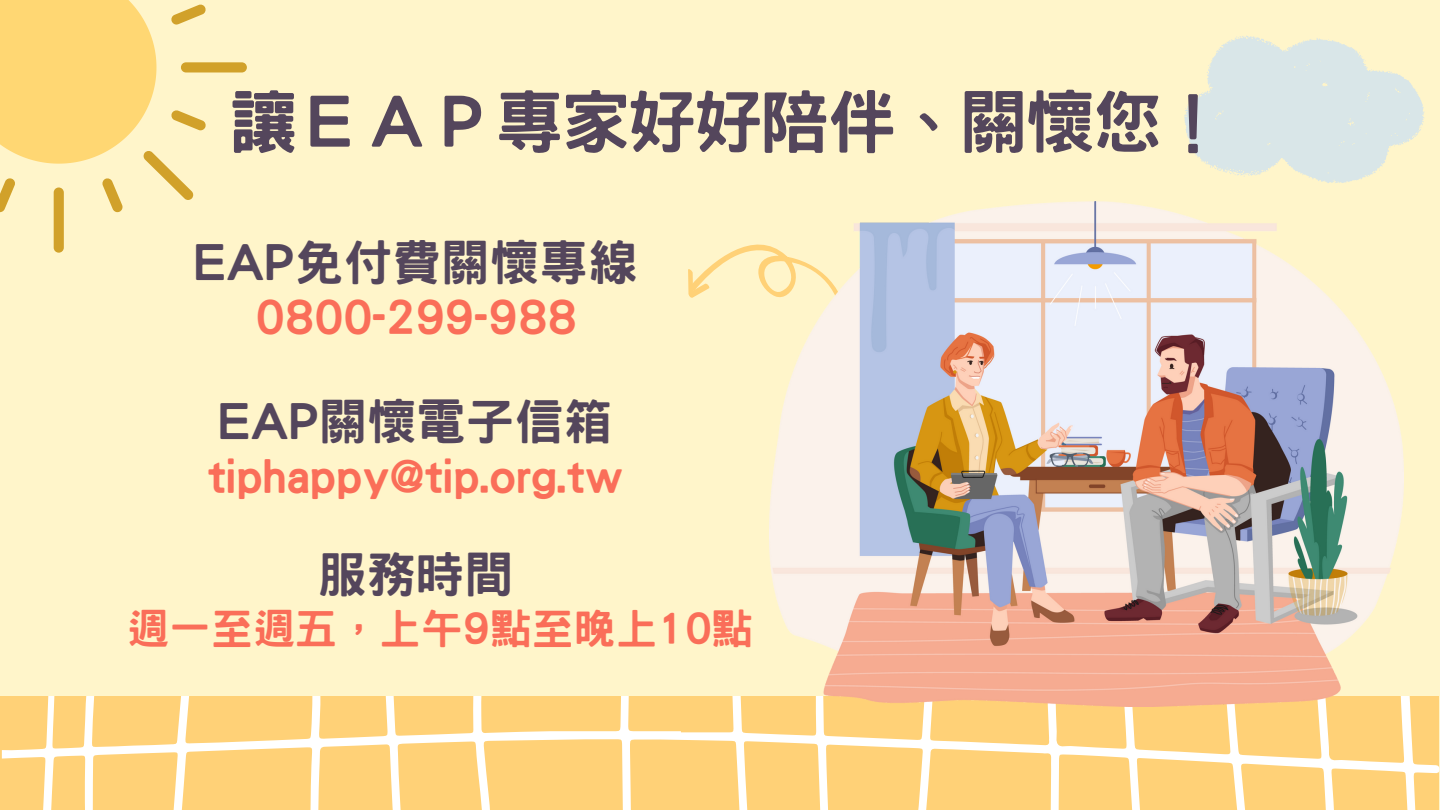
<style>
.page{position:relative;width:1440px;height:810px;background:#fff5ca}
.page>*{position:absolute;margin:0;border:0;box-sizing:border-box;transform-origin:0 0}
.t1{font:800 69.4px "Han Wang Hei";letter-spacing:-.045em;color:#54465c}
.t2{font:800 49px "Han Wang Hei";color:#54465c}
.t3{font:800 46px "Han Wang Hei";color:#fa6e59}
.t4{font:800 42px "Han Wang Hei";color:#fa6e59}
</style>
<div class="page">
<svg style="left:0;top:696px;width:1440px;height:114px;background:#ffd88b"></svg>
<svg style="left:1184px;top:35px;width:240px;height:148px;fill:#d9e6e8"></svg>
<svg style="left:688px;top:244px;width:82px;height:54px"></svg>
<img style="left:770px;top:201px;width:634px;height:506px">
<svg style="left:0;top:0;width:247px;height:253px"></svg>
<p class="t1" style="left:229px;top:87px;width:1000px">讓ＥＡＰ專家好好陪伴、關懷您！</p>
<p class="t2" style="left:194px;top:237px;width:445px">EAP免付費關懷專線</p>
<h3 class="t3" style="left:255px;top:294px;width:323px">0800-299-988</h3>
<p class="t2" style="left:218px;top:397px;width:396px">EAP關懷電子信箱</p>
<h2 class="t3" style="left:208px;top:454px;width:417px">tiphappy@tip.org.tw</h2>
<h2 class="t2" style="left:317px;top:550px;width:197px">服務時間</h2>
<h1 class="t4" style="left:127px;top:607px;width:628px">週一至週五，上午9點至晚上10點</h1>
</div>
